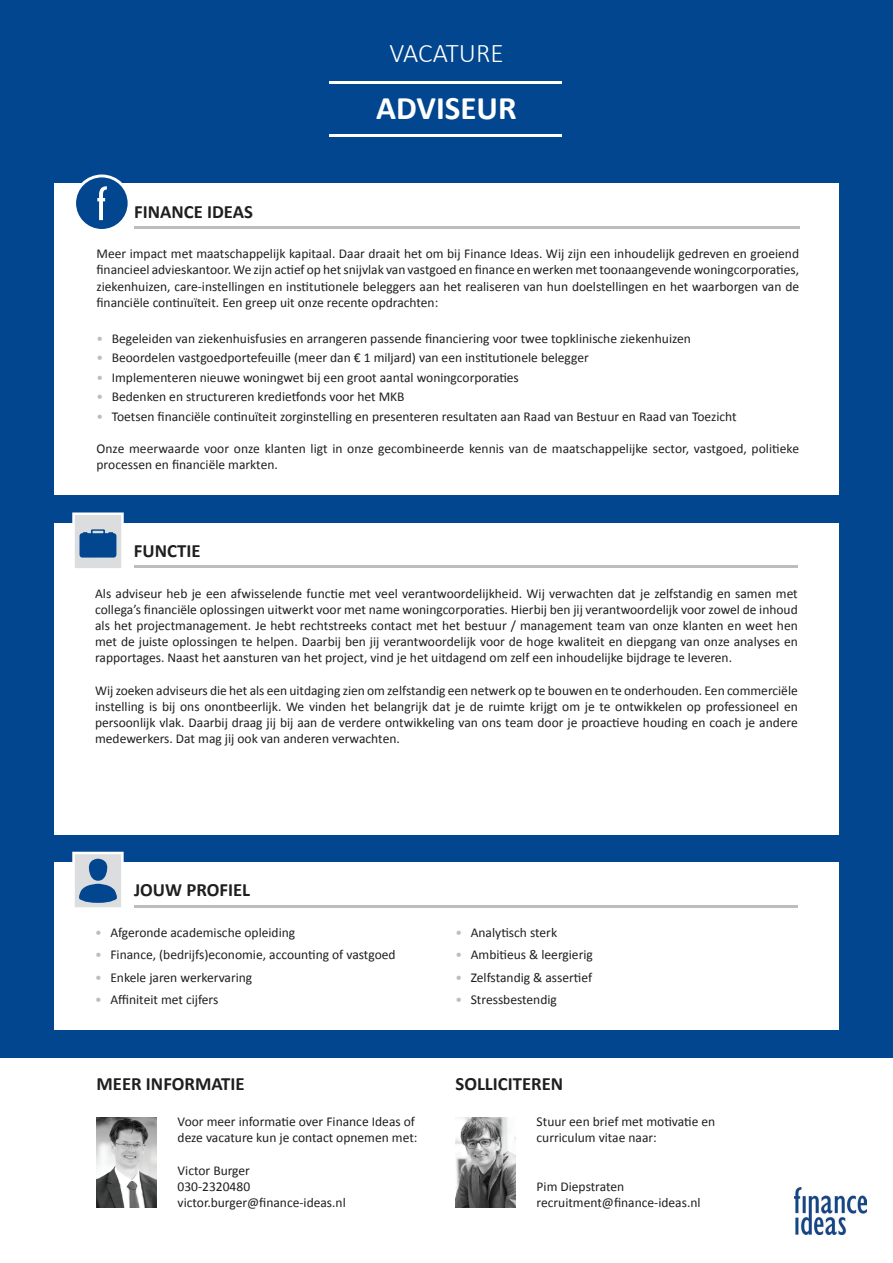
<style>
.page{position:relative;width:893px;height:1263px;background:#01468e}
.page>*{position:absolute;margin:0;border:0;box-sizing:border-box;transform-origin:0 0}
.t1{font:700 33px "Calibri";color:#fff}
.t2{font:300 27px "Calibri";color:#fff}
.t3{font:700 18.75px "Calibri";color:#1e1f1e}
.t4{font:13.5px/16.2px "Calibri";color:#1e1f1e}
.t5{font:13.5px/22.5px "Calibri";color:#bdbdbd;text-align:justify}
</style>
<div class="page">
<div style="left:54px;top:184px;width:785px;height:311px;background:#fff"></div>
<svg style="left:73px;top:174px;width:58px;height:55px"></svg>
<div style="left:54px;top:862px;width:785px;height:168px;background:#fff"></div>
<svg style="left:72px;top:852px;width:52px;height:56px;background:#9cb3ca"></svg>
<div style="left:54px;top:523px;width:785px;height:311px;background:#fff"></div>
<svg style="left:72px;top:512px;width:52px;height:56px;background:#98b0c8"></svg>
<div style="left:0;top:1057px;width:893px;height:206px;background:#fff"></div>
<hr style="left:134px;top:227px;width:665px;height:2px;background:#bdbdbd">
<hr style="left:134px;top:566px;width:664px;height:2px;background:#bdbdbd">
<hr style="left:134px;top:905px;width:664px;height:2px;background:#bdbdbd">
<img style="left:795px;top:1188px;width:72px;height:47px">
<hr style="left:329px;top:134px;width:232px;height:2px;background:#fff">
<hr style="left:329px;top:81px;width:232px;height:2px;background:#fff">
<img style="left:96px;top:1118px;width:60px;height:89px">
<img style="left:455px;top:1118px;width:60px;height:89px">
<h2 class="t2" style="left:389px;top:37px;width:116px">VACATURE</h2>
<h1 class="t1" style="left:376px;top:85px;width:142px">ADVISEUR</h1>
<h3 class="t3" style="left:134px;top:198px;width:120px">FINANCE IDEAS</h3>
<p class="t4" style="left:96px;top:245px;width:704px;text-align:justify">Meer impact met maatschappelijk kapitaal. Daar draait het om bij Finance Ideas. Wij zijn een inhoudelijk gedreven en groeiend financieel advieskantoor. We zijn actief op het snijvlak van vastgoed en finance en werken met toonaangevende woningcorporaties, ziekenhuizen, care-instellingen en institutionele beleggers aan het realiseren van hun doelstellingen en het waarborgen van de financiële continuïteit. Een greep uit onze recente opdrachten:</p>
<p class="t4" style="left:112px;top:328px;width:626px;line-height:19.5px">Begeleiden van ziekenhuisfusies en arrangeren passende financiering voor twee topklinische ziekenhuizen Beoordelen vastgoedportefeuille (meer dan € 1 miljard) van een institutionele belegger<br>Implementeren nieuwe woningwet bij een groot aantal woningcorporaties<br>Bedenken en structureren kredietfonds voor het MKB<br>Toetsen financiële continuïteit zorginstelling en presenteren resultaten aan Raad van Bestuur en Raad van Toezicht</p>
<p class="t4" style="left:96px;top:440px;width:704px">Onze meerwaarde voor onze klanten ligt in onze gecombineerde kennis van de maatschappelijke sector, vastgoed, politieke processen en financiële markten.</p>
<p class="t5" style="left:96px;top:328px;width:8px;line-height:19.5px">• • • • •</p>
<h3 class="t3" style="left:134px;top:537px;width:68px">FUNCTIE</h3>
<p class="t4" style="left:95px;top:584px;width:704px;text-align:justify">Als adviseur heb je een afwisselende functie met veel verantwoordelijkheid. Wij verwachten dat je zelfstandig en samen met collega’s financiële oplossingen uitwerkt voor met name woningcorporaties. Hierbij ben jij verantwoordelijk voor zowel de inhoud als het projectmanagement. Je hebt rechtstreeks contact met het bestuur / management team van onze klanten en weet hen met de juiste oplossingen te helpen. Daarbij ben jij verantwoordelijk voor de hoge kwaliteit en diepgang van onze analyses en rapportages. Naast het aansturen van het project, vind je het uitdagend om zelf een inhoudelijke bijdrage te leveren.</p>
<p class="t4" style="left:95px;top:682px;width:704px;text-align:justify">Wij zoeken adviseurs die het als een uitdaging zien om zelfstandig een netwerk op te bouwen en te onderhouden. Een commerciële instelling is bij ons onontbeerlijk. We vinden het belangrijk dat je de ruimte krijgt om je te ontwikkelen op professioneel en persoonlijk vlak. Daarbij draag jij bij aan de verdere ontwikkeling van ons team door je proactieve houding en coach je andere medewerkers. Dat mag jij ook van anderen verwachten.</p>
<h3 class="t3" style="left:134px;top:876px;width:118px">JOUW PROFIEL</h3>
<p class="t4" style="left:110px;top:921px;width:287px;line-height:22.5px">Afgeronde academische opleiding<br>Finance, (bedrijfs)economie, accounting of vastgoed Enkele jaren werkervaring<br>Affiniteit met cijfers</p>
<p class="t4" style="left:471px;top:921px;width:124px;line-height:22.5px">Analytisch sterk<br>Ambitieus &amp; leergierig<br>Zelfstandig &amp; assertief<br>Stressbestendig</p>
<p class="t5" style="left:95px;top:921px;width:8px">• • • •</p>
<p class="t5" style="left:455px;top:921px;width:8px">• • • •</p>
<h3 class="t3" style="left:96px;top:1071px;width:150px">MEER INFORMATIE</h3>
<p class="t4" style="left:178px;top:1113px;width:241px">Voor meer informatie over Finance Ideas of deze vacature kun je contact opnemen met:</p>
<p class="t4" style="left:178px;top:1162px;width:170px">Victor Burger<br>030-2320480 victor.burger@finance-ideas.nl</p>
<h3 class="t3" style="left:455px;top:1071px;width:109px">SOLLICITEREN</h3>
<p class="t4" style="left:537px;top:1113px;width:180px">Stuur een brief met motivatie en curriculum vitae naar:</p>
<p class="t4" style="left:537px;top:1178px;width:166px">Pim Diepstraten recruitment@finance-ideas.nl</p>
</div>
